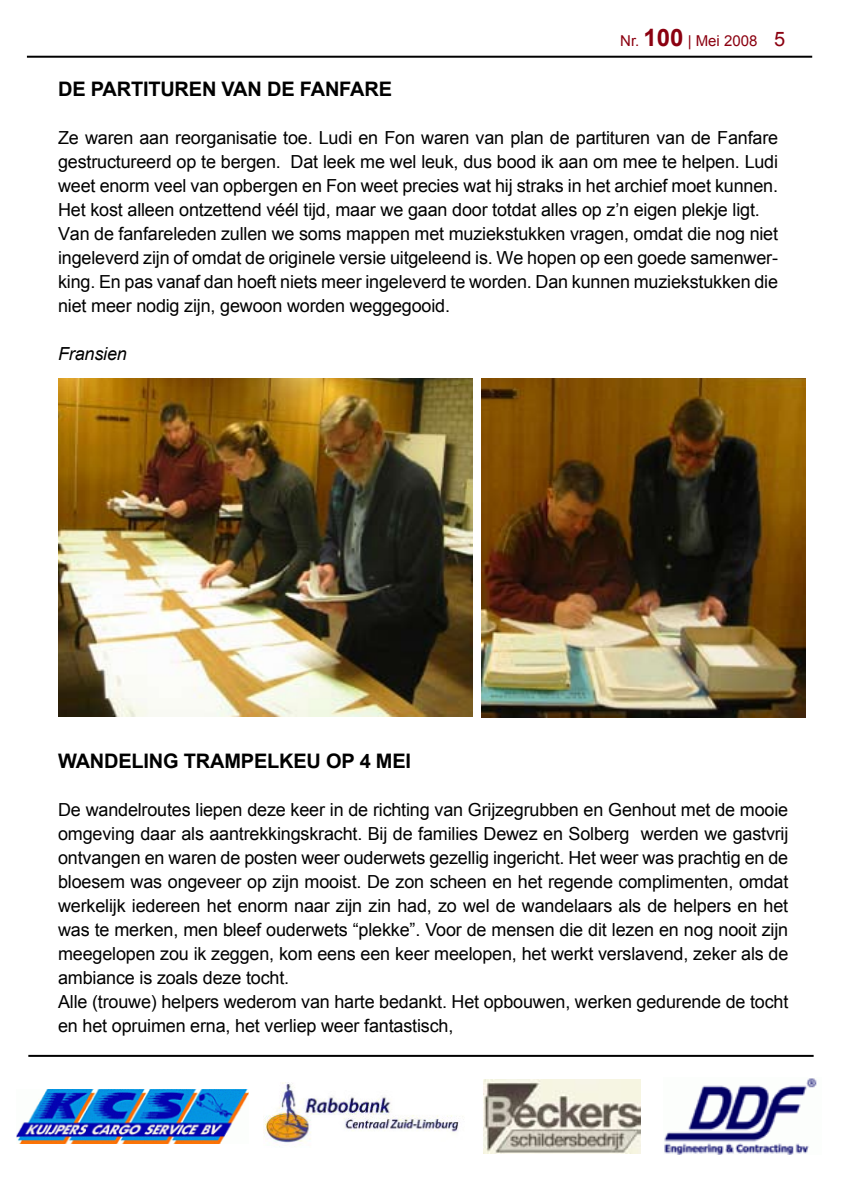
<style>
.page{position:relative;width:842px;height:1191px;background:#fff}
.page>*{position:absolute;margin:0;border:0;box-sizing:border-box;transform-origin:0 0}
.t1{font:700 20px "Arial";letter-spacing:-.01em;color:#000}
.t2{font:18px/24px "Arial";letter-spacing:-.01em;color:#000}
.t3{font:italic 18px "Arial";letter-spacing:-.01em;color:#000}
.t4{font:15px "Arial";color:#8b0010}
.s1{font-weight:700;font-size:24px}
</style>
<div class="page">
<hr style="left:27px;top:56px;width:785px;height:2px;background:#000">
<hr style="left:28px;top:1054px;width:786px;height:2px;background:#000">
<img style="left:17px;top:1089px;width:231px;height:54px">
<img style="left:664px;top:1078px;width:153px;height:77px">
<img style="left:484px;top:1079px;width:157px;height:74px">
<img style="left:264px;top:1082px;width:199px;height:64px">
<img style="left:481px;top:378px;width:324px;height:339px">
<img style="left:58px;top:378px;width:414px;height:339px">
<p class="t4" style="left:620px;top:31px;width:139px">Nr. <span class="s1">100</span> | Mei 2008</p>
<p class="t1" style="left:58px;top:76px;width:335px">DE PARTITUREN VAN DE FANFARE</p>
<p class="t2" style="left:58px;top:126px;width:721px">Ze waren aan reorganisatie toe. Ludi en Fon waren van plan de partituren van de Fanfare gestructureerd op te bergen. Dat leek me wel leuk, dus bood ik aan om mee te helpen. Ludi weet enorm veel van opbergen en Fon weet precies wat hij straks in het archief moet kunnen.<br>Het kost alleen ontzettend véél tijd, maar we gaan door totdat alles op z’n eigen plekje ligt.<br>Van de fanfareleden zullen we soms mappen met muziekstukken vragen, omdat die nog niet ingeleverd zijn of omdat de originele versie uitgeleend is. We hopen op een goede samenwer&shy;king. En pas vanaf dan hoeft niets meer ingeleverd te worden. Dan kunnen muziekstukken die niet meer nodig zijn, gewoon worden weggegooid.</p>
<p class="t3" style="left:58px;top:342px;width:70px">Fransien</p>
<p class="t1" style="left:58px;top:748px;width:354px">WANDELING TRAMPELKEU OP 4 MEI</p>
<p class="t2" style="left:58px;top:798px;width:732px">De wandelroutes liepen deze keer in de richting van Grijzegrubben en Genhout met de mooie omgeving daar als aantrekkingskracht. Bij de families Dewez en Solberg werden we gastvrij ontvangen en waren de posten weer ouderwets gezellig ingericht. Het weer was prachtig en de bloesem was ongeveer op zijn mooist. De zon scheen en het regende complimenten, omdat werkelijk iedereen het enorm naar zijn zin had, zo wel de wandelaars als de helpers en het was te merken, men bleef ouderwets “plekke”. Voor de mensen die dit lezen en nog nooit zijn meegelopen zou ik zeggen, kom eens een keer meelopen, het werkt verslavend, zeker als de ambiance is zoals deze tocht.<br>Alle (trouwe) helpers wederom van harte bedankt. Het opbouwen, werken gedurende de tocht en het opruimen erna, het verliep weer fantastisch,</p>
</div>
